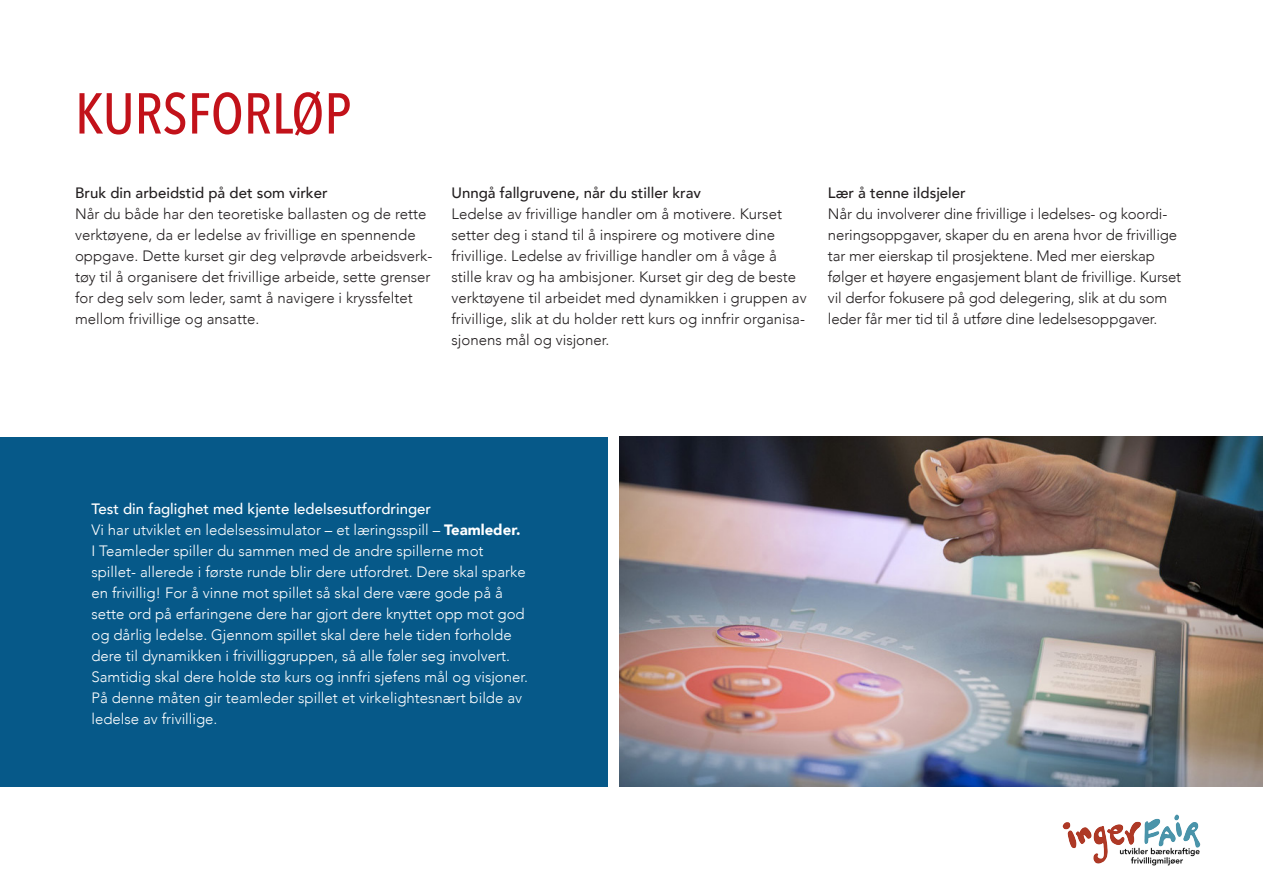
<style>
.page{position:relative;width:1263px;height:893px;background:#fff}
.page>*{position:absolute;margin:0;border:0;box-sizing:border-box;transform-origin:0 0}
.t1{font:500 57px "Avenir Next Condensed";color:#c2121a}
.t2{font:300 15px/21px "Avenir";color:#231f20}
.t3{font:300 15px/21px "Avenir";color:#fff}
.t4{font:500 15px "Avenir";color:#231f20}
.t5{font:500 15px "Avenir";color:#fff}
.s1{font-weight:900}
</style>
<div class="page">
<img style="left:619px;top:437px;width:644px;height:349px">
<div style="left:0;top:437px;width:608px;height:349px;background:#065989"></div>
<img style="left:1062px;top:822px;width:139px;height:44px">
<img style="left:1129px;top:814px;width:50px;height:30px">
<p class="t1" style="left:75px;top:79px;width:278px">KURSFORLØP</p>
<p class="t4" style="left:75px;top:180px;width:254px">Bruk din arbeidstid på det som virker</p>
<p class="t2" style="left:75px;top:203px;width:359px">Når du både har den teoretiske ballasten og de rette verktøyene, da er ledelse av frivillige en spennende oppgave. Dette kurset gir deg velprøvde arbeidsverk&shy;tøy til å organisere det frivillige arbeide, sette grenser for deg selv som leder, samt å navigere i kryssfeltet mellom frivillige og ansatte.</p>
<p class="t4" style="left:451px;top:180px;width:251px">Unngå fallgruvene, når du stiller krav</p>
<p class="t2" style="left:451px;top:203px;width:357px">Ledelse av frivillige handler om å motivere. Kurset setter deg i stand til å inspirere og motivere dine frivillige. Ledelse av frivillige handler om å våge å stille krav og ha ambisjoner. Kurset gir deg de beste verktøyene til arbeidet med dynamikken i gruppen av frivillige, slik at du holder rett kurs og innfrir organisa&shy;sjonens mål og visjoner.</p>
<p class="t4" style="left:828px;top:180px;width:139px">Lær å tenne ildsjeler</p>
<p class="t2" style="left:828px;top:203px;width:355px">Når du involverer dine frivillige i ledelses- og koordi&shy;neringsoppgaver, skaper du en arena hvor de frivillige tar mer eierskap til prosjektene. Med mer eierskap følger et høyere engasjement blant de frivillige. Kurset vil derfor fokusere på god delegering, slik at du som leder får mer tid til å utføre dine ledelsesoppgaver.</p>
<p class="t5" style="left:91px;top:495px;width:341px">Test din faglighet med kjente ledelsesutfordringer</p>
<p class="t3" style="left:91px;top:519px;width:431px">Vi har utviklet en ledelsessimulator – et læringsspill – <span class="s1">Teamleder.</span></p>
<p class="t3" style="left:91px;top:540px;width:438px">I Teamleder spiller du sammen med de andre spillerne mot spillet- allerede i første runde blir dere utfordret. Dere skal sparke en frivillig! For å vinne mot spillet så skal dere være gode på å sette ord på erfaringene dere har gjort dere knyttet opp mot god og dårlig ledelse. Gjennom spillet skal dere hele tiden forholde dere til dynamikken i frivilliggruppen, så alle føler seg involvert.<br>Samtidig skal dere holde stø kurs og innfri sjefens mål og visjoner.<br>På denne måten gir teamleder spillet et virkelightesnært bilde av ledelse av frivillige.</p>
</div>
